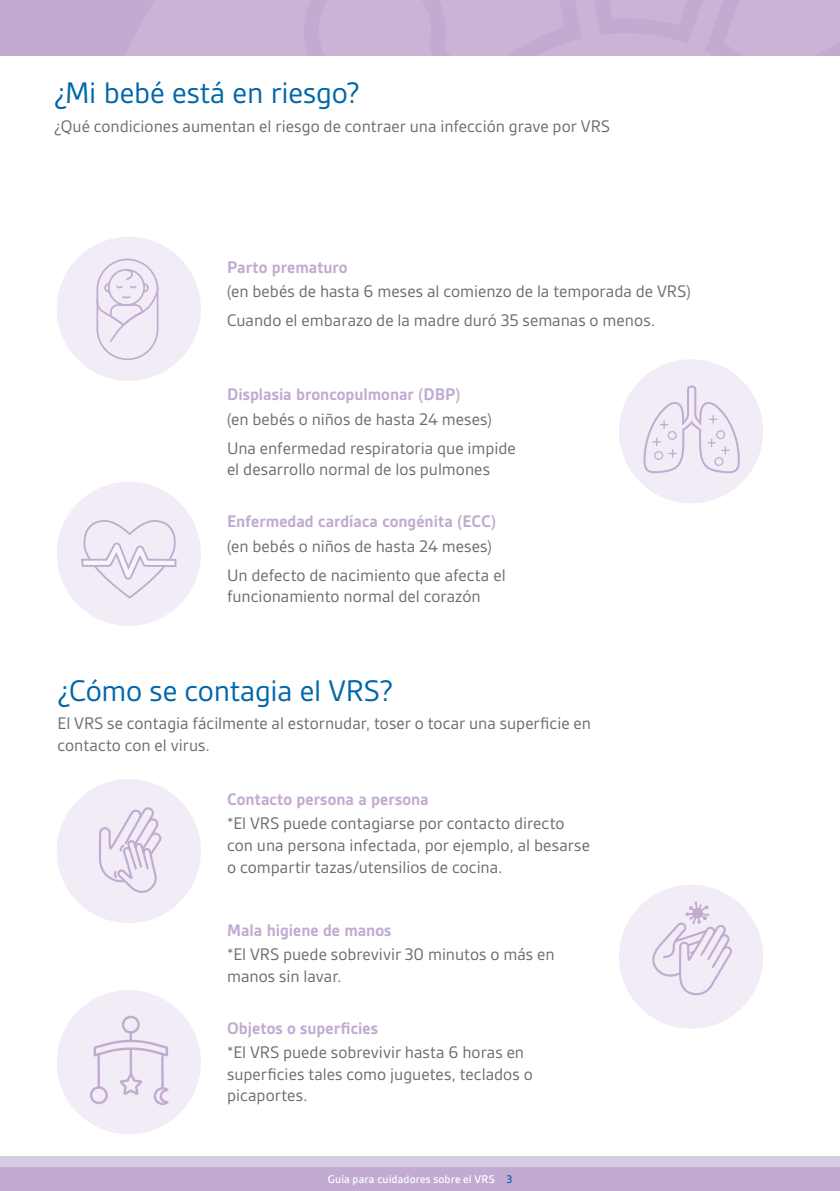
<style>
.page{position:relative;width:840px;height:1191px;background:#fff}
.page>*{position:absolute;margin:0;border:0;box-sizing:border-box;transform-origin:0 0}
.t1{font:32px "Gesta";letter-spacing:-.005em;color:#0067aa}
.t2{font:18px/21.6px "Gesta";color:#6c6b6f}
.t3{font:700 18px "Gesta";color:#c2abd1}
.t4{font:500 12px "Gesta";letter-spacing:.015em;color:#fff}
.s1{color:#0067aa}
</style>
<div class="page">
<svg style="left:70px;top:0;width:96px;height:56px;background:#c3add2"></svg>
<svg style="left:166px;top:0;width:673px;height:56px;background:#c7b2d5"></svg>
<div style="left:0;top:1156px;width:839px;height:35px;background:#d7cae3"></div>
<div style="left:0;top:0;width:54px;height:132px;background:#231f20;opacity:.3"></div>
<svg style="left:0;top:0;width:44px;height:120px"></svg>
<div style="left:0;top:1167px;width:839px;height:24px;background:#c2abd1"></div>
<div style="left:57px;top:990px;width:144px;height:144px;background:#f1ecf5;border-radius:50%"></div>
<div style="left:122px;top:1015px;width:18px;height:18px;border:2px solid #c2abd1;border-radius:50%"></div>
<div style="left:90px;top:1086px;width:18px;height:18px;border:2px solid #c2abd1;border-radius:50%"></div>
<svg style="left:92px;top:1032px;width:77px;height:73px"></svg>
<div style="left:57px;top:779px;width:144px;height:144px;background:#f1ecf5;border-radius:50%"></div>
<svg style="left:98px;top:807px;width:63px;height:86px"></svg>
<div style="left:57px;top:237px;width:144px;height:144px;background:#f1ecf5;border-radius:50%"></div>
<svg style="left:96px;top:268px;width:63px;height:75px"></svg>
<div style="left:57px;top:482px;width:144px;height:144px;background:#f1ecf5;border-radius:50%"></div>
<svg style="left:81px;top:520px;width:96px;height:79px"></svg>
<div style="left:618px;top:884px;width:144px;height:144px;background:#f1ecf5;border-radius:50%"></div>
<svg style="left:651px;top:884px;width:83px;height:144px"></svg>
<div style="left:618px;top:359px;width:144px;height:144px;background:#f1ecf5;border-radius:50%"></div>
<svg style="left:641px;top:359px;width:99px;height:115px"></svg>
<h1 class="t1" style="left:54px;top:74px;width:307px">¿Mi bebé está en riesgo?</h1>
<p class="t2" style="left:54px;top:115px;width:557px">¿Qué condiciones aumentan el riesgo de contraer una infección grave por VRS</p>
<p class="t3" style="left:227px;top:257px;width:122px">Parto prematuro</p>
<p class="t2" style="left:227px;top:277px;width:465px;line-height:28.8px">(en bebés de hasta 6 meses al comienzo de la temporada de VRS)<br>Cuando el embarazo de la madre duró 35 semanas o menos.</p>
<p class="t3" style="left:227px;top:384px;width:235px">Displasia broncopulmonar (DBP)</p>
<p class="t2" style="left:227px;top:404px;width:290px;line-height:28.8px">(en bebés o niños de hasta 24 meses)<br>Una enfermedad respiratoria que impide</p>
<p class="t2" style="left:227px;top:458px;width:264px">el desarrollo normal de los pulmones</p>
<p class="t3" style="left:227px;top:511px;width:270px">Enfermedad cardíaca congénita (ECC)</p>
<p class="t2" style="left:227px;top:531px;width:280px;line-height:28.8px">(en bebés o niños de hasta 24 meses)<br>Un defecto de nacimiento que afecta el</p>
<p class="t2" style="left:227px;top:585px;width:255px">funcionamiento normal del corazón</p>
<h1 class="t1" style="left:57px;top:672px;width:337px">¿Cómo se contagia el VRS?</h1>
<p class="t2" style="left:57px;top:712px;width:534px">El VRS se contagia fácilmente al estornudar, toser o tocar una superficie en contacto con el virus.</p>
<p class="t3" style="left:227px;top:789px;width:203px">Contacto persona a persona</p>
<p class="t2" style="left:227px;top:812px;width:364px">*El VRS puede contagiarse por contacto directo con una persona infectada, por ejemplo, al besarse o compartir tazas/utensilios de cocina.</p>
<p class="t3" style="left:227px;top:919px;width:166px">Mala higiene de manos</p>
<p class="t2" style="left:227px;top:943px;width:329px">*El VRS puede sobrevivir 30 minutos o más en manos sin lavar.</p>
<p class="t3" style="left:227px;top:1017px;width:152px">Objetos o superficies</p>
<p class="t2" style="left:227px;top:1041px;width:307px">*El VRS puede sobrevivir hasta 6 horas en superficies tales como juguetes, teclados o picaportes.</p>
<p class="t4" style="left:327px;top:1172px;width:186px">Guía para cuidadores sobre el VRS <span class="s1">3</span></p>
</div>
